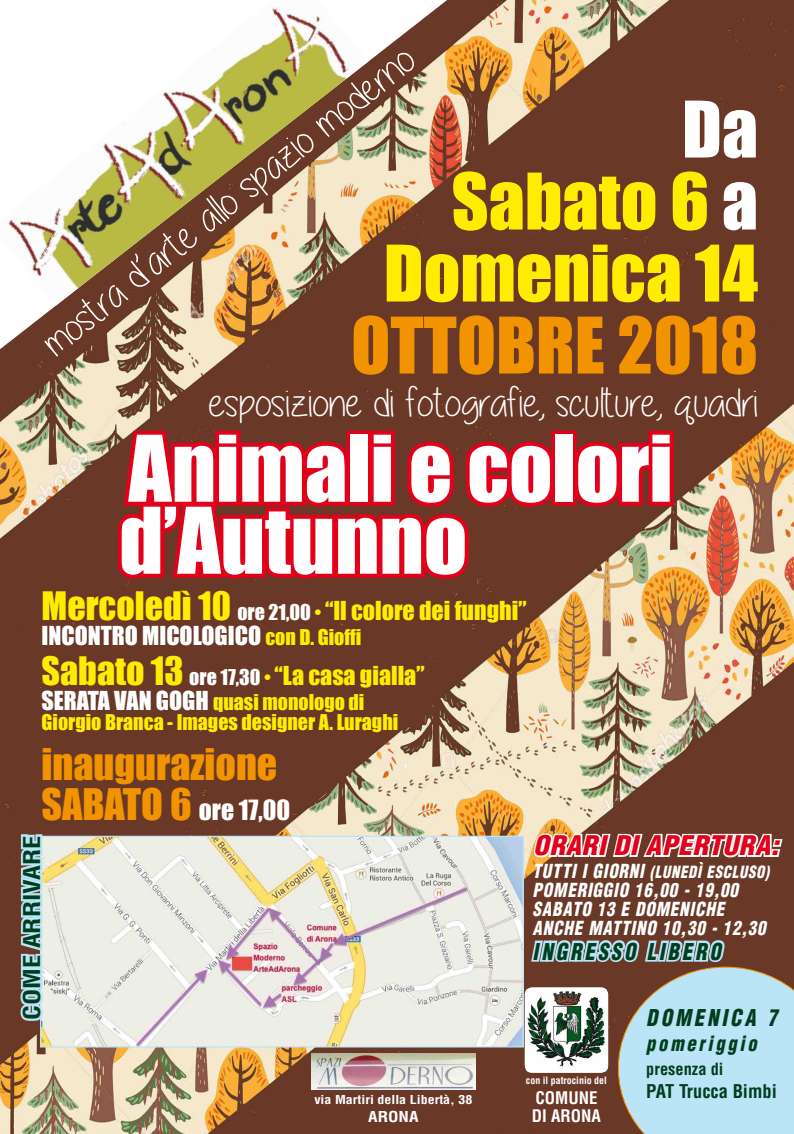
<style>
.page{position:relative;width:794px;height:1134px;background:#fff}
.page>*{position:absolute;margin:0;border:0;box-sizing:border-box;transform-origin:0 0}
.t1{font:84.8px/72px "Impact";color:#fff}
.t2{font:72px/72px "Impact";color:#ffec00;text-align:right}
.t3{font:72px "Impact";color:#f29400}
.t4{font:40.8px "Alittlesunshine";color:#fff;scale:1.1 1}
.t5{font:40px "Impact";color:#f29400}
.t6{font:italic 900 condensed 26.4px "Helvetica";letter-spacing:.02em;color:#e2001a;scale:1.06 1}
.t7{font:25.6px "Impact";color:#fff}
.t8{font:24px/24.8px "Impact";color:#ffec00}
.t9{font:700 condensed 22.64px "Helvetica";color:#003e1f;scale:1.18 1}
.t10{font:italic 900 condensed 22.6px "Helvetica";letter-spacing:.15em;color:#003e1f;scale:.9 1}
.t11{font:italic 900 condensed 20.56px "Helvetica";letter-spacing:.15em;color:#003e1f;scale:.9 1}
.t12{font:20px/20px "Impact";color:#ffec00}
.t13{font:italic 900 condensed 18.92px/19.1px "Helvetica";letter-spacing:.05em;color:#fff;scale:.9 1}
.t14{font:700 condensed 18.52px "Helvetica";color:#003e1f}
.t15{font:700 condensed 16.92px/17.9px "Helvetica";color:#fff}
.t16{font:italic 900 condensed 16.44px "Helvetica";letter-spacing:.05em;color:#fff;scale:.9 1}
.t17{font:700 condensed 16.44px "Helvetica";color:#003e1f}
.t18{font:700 condensed 14.68px "Helvetica";color:#fff;scale:1.16 1}
.t19{font:700 condensed 12.04px "Helvetica";color:#fff;scale:1.16 1}
.t20{font:700 condensed 9.96px "Helvetica";color:#fff}
.s1{color:#fff}
.s2{font-size:36px}
.s3{font-size:20px;color:#fff}
.s4{font-size:20px}
.s5{font-size:24px;color:#fff}
.s6{font-size:40px;color:#f29400}
.s7{font-size:18.92px}
</style>
<div class="page">
<img style="left:0;top:0;width:794px;height:1134px">
<img style="left:312px;top:1053px;width:163px;height:36px">
<img style="left:525px;top:990px;width:3px;height:82px">
<img style="left:42px;top:838px;width:480px;height:207px">
<div style="left:40px;top:836px;width:484px;height:211px;border:1px solid #bce4f7"></div>
<svg style="left:531px;top:831px;width:253px;height:28px"></svg>
<svg style="left:18px;top:832px;width:27px;height:191px;background:#b1c5cf"></svg>
<svg style="left:528px;top:938px;width:266px;height:196px;background:#9fa7ab"></svg>
<div style="left:551px;top:431px;width:26px;height:75px;border:8px solid #e2001a"></div>
<svg style="left:568px;top:427px;width:109px;height:85px;background:#a91a20"></svg>
<svg style="left:112px;top:376px;width:447px;height:209px;background:#9a2424"></svg>
<img style="left:0;top:0;width:471px;height:394px">
<h3 class="t4" style="left:34px;top:331px;width:426px;rotate:-39deg">mostra d’arte allo spazio moderno</h3>
<h2 class="t2" style="left:384px;top:93px;width:376px"><span class="s1">Da<br></span>Sabato 6 <span class="s1">a<br></span>Domenica 14</h2>
<h2 class="t3" style="left:351px;top:301px;width:408px">OTTOBRE 2018</h2>
<h3 class="t4" style="left:209px;top:381px;width:501px">esposizione di fotografie, sculture, quadri</h3>
<h1 class="t1" style="left:119px;top:432px;width:555px">Animali e colori d’Autunno</h1>
<p class="t8" style="left:41px;top:598px;width:486px"><span class="s2">Mercoledì 10</span> <span class="s3">ore 21,00</span> <span class="s4">•</span> “Il colore dei funghi”<br><span class="s1">INCONTRO MICOLOGICO</span> <span class="s4">con D. Gioffi</span></p>
<p class="t8" style="left:41px;top:663px;width:385px"><span class="s2">Sabato 13</span> <span class="s3">ore 17,30</span> <span class="s4">•</span> “La casa gialla”</p>
<p class="t12" style="left:41px;top:692px;width:358px"><span class="s5">SERATA VAN GOGH</span> quasi monologo di<br>Giorgio Branca - Images designer A. Luraghi</p>
<h3 class="t5" style="left:41px;top:740px;width:237px">inaugurazione</h3>
<p class="t7" style="left:41px;top:794px;width:250px"><span class="s6">SABATO 6</span> ore 17,00</p>
<p class="t9" style="left:18px;top:1020px;width:158px;rotate:-90deg">COME ARRIVARE</p>
<p class="t19" style="left:314px;top:1092px;width:138px">via Martiri della Libertà, 38</p>
<p class="t18" style="left:368px;top:1107px;width:45px">ARONA</p>
<p class="t6" style="left:533px;top:829px;width:233px">ORARI DI APERTURA:</p>
<p class="t16" style="left:532px;top:861px;width:264px"><span class="s7">TUTTI I GIORNI</span> (LUNEDÌ ESCLUSO)</p>
<p class="t13" style="left:532px;top:880px;width:260px">POMERIGGIO 16,00 - 19,00<br>SABATO 13 E DOMENICHE<br>ANCHE MATTINO 10,30 - 12,30</p>
<p class="t10" style="left:532px;top:937px;width:210px">INGRESSO LIBERO</p>
<p class="t20" style="left:526px;top:1074px;width:83px">con il patrocinio del</p>
<p class="t15" style="left:532px;top:1089px;width:71px">COMUNE<br>DI ARONA</p>
<p class="t10" style="left:646px;top:1004px;width:142px">DOMENICA 7</p>
<p class="t11" style="left:646px;top:1030px;width:124px">pomeriggio</p>
<p class="t17" style="left:646px;top:1058px;width:79px">presenza di</p>
<p class="t14" style="left:646px;top:1080px;width:132px">PAT Trucca Bimbi</p>
</div>
